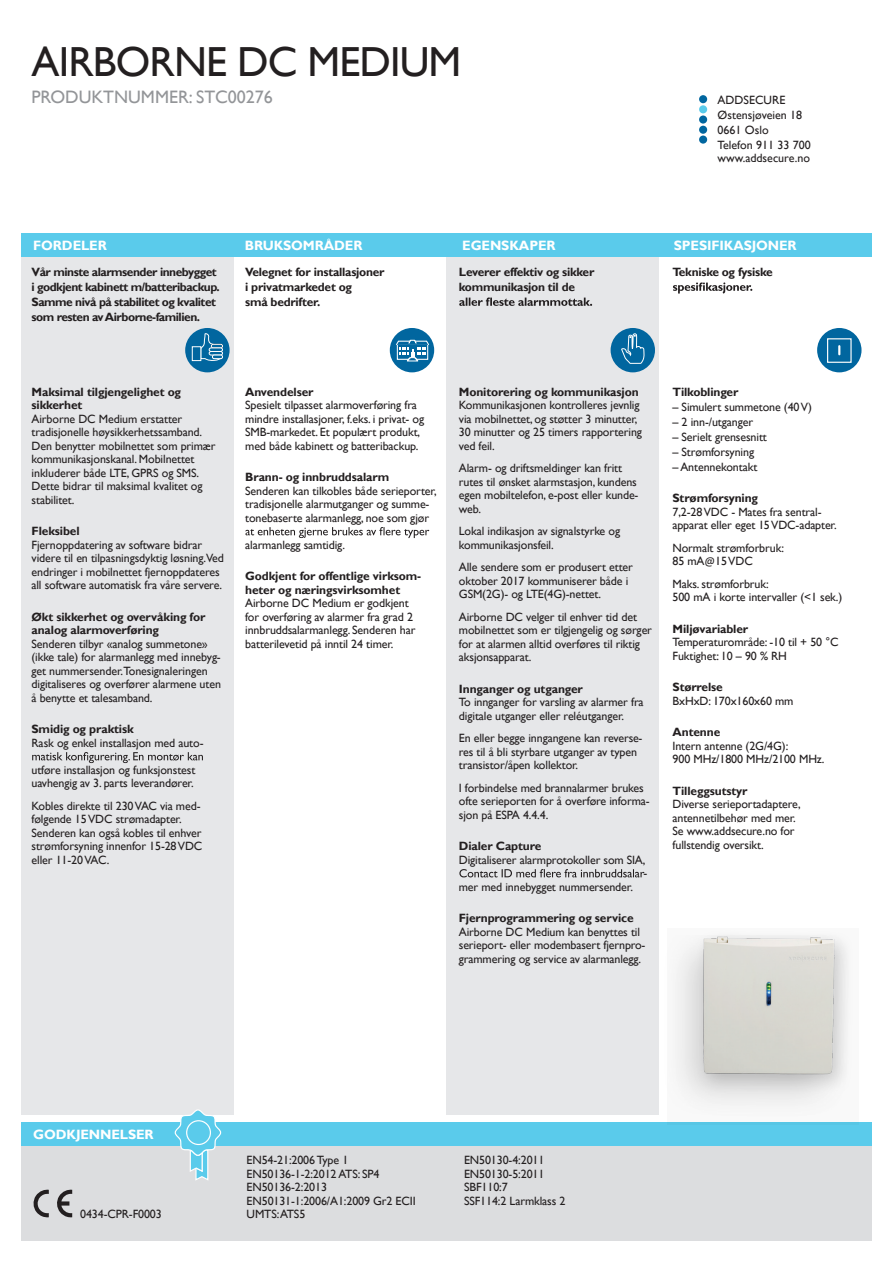
<style>
.page{position:relative;width:893px;height:1263px;background:#fff}
.page>*{position:absolute;margin:0;border:0;box-sizing:border-box;transform-origin:0 0}
.t1{font:42px "Gill Sans";letter-spacing:-.02em;color:#231f20}
.t2{font:18px "Gill Sans";color:#939598}
.t3{font:700 13.5px "Gill Sans";letter-spacing:-.01em;color:#fff}
.t4{font:12px/13.5px "Gill Sans";letter-spacing:-.01em;color:#231f20}
.t5{font:700 12px/15px "Gill Sans";letter-spacing:-.01em;color:#231f20}
.t6{font:700 12px/15px "Gill Sans";letter-spacing:-.04em;color:#231f20}
.s1{font-family:"Calibri"}
</style>
<div class="page">
<div style="left:21px;top:234px;width:851px;height:23px;background:#5acbeb"></div>
<div style="left:21px;top:1123px;width:851px;height:117px;background:#dcdddf"></div>
<div style="left:21px;top:1123px;width:851px;height:23px;background:#5acbeb"></div>
<div style="left:21px;top:257px;width:213px;height:858px;background:#e6e7e9"></div>
<div style="left:446px;top:257px;width:213px;height:858px;background:#e6e7e9"></div>
<svg style="left:667px;top:934px;width:191px;height:189px"></svg>
<img style="left:667px;top:935px;width:191px;height:180px">
<svg style="left:699px;top:106px;width:9px;height:28px"></svg>
<div style="left:699px;top:95px;width:8px;height:8px;background:#01669f;border-radius:50%"></div>
<div style="left:699px;top:105px;width:8px;height:8px;background:#5acbeb;border-radius:50%"></div>
<div style="left:699px;top:115px;width:8px;height:9px;background:#01669f;border-radius:50%"></div>
<div style="left:699px;top:126px;width:8px;height:8px;background:#01669f;border-radius:50%"></div>
<div style="left:699px;top:136px;width:8px;height:8px;background:#01669f;border-radius:50%"></div>
<svg style="left:174px;top:1109px;width:48px;height:71px"></svg>
<div style="left:187px;top:1121px;width:23px;height:23px;background:#5acbeb;border-radius:50%"></div>
<div style="left:186px;top:1120px;width:25px;height:25px;border:1px solid #fff;border-radius:50%"></div>
<div style="left:185px;top:328px;width:45px;height:44px;background:#01669f;border-radius:50%"></div>
<svg style="left:200px;top:328px;width:23px;height:34px"></svg>
<div style="left:209px;top:347px;width:14px;height:5px;border:1px solid #fff;border-radius:2px"></div>
<div style="left:209px;top:351px;width:14px;height:4px;border:1px solid #fff;border-radius:2px"></div>
<div style="left:212px;top:355px;width:11px;height:4px;border:1px solid #fff;border-radius:2px"></div>
<div style="left:192px;top:346px;width:9px;height:15px;background:#01669f;border:1px solid #fff"></div>
<div style="left:390px;top:328px;width:44px;height:44px;background:#01669f;border-radius:50%"></div>
<svg style="left:396px;top:339px;width:33px;height:22px"></svg>
<div style="left:611px;top:328px;width:44px;height:44px;background:#01669f;border-radius:50%"></div>
<svg style="left:621px;top:333px;width:24px;height:31px"></svg>
<div style="left:817px;top:328px;width:44px;height:44px;background:#01669f;border-radius:50%"></div>
<div style="left:827px;top:338px;width:25px;height:25px;border:1px solid #fff"></div>
<svg style="left:838px;top:346px;width:2px;height:8px"></svg>
<svg style="left:57px;top:1189px;width:15px;height:28px"></svg>
<svg style="left:33px;top:1189px;width:16px;height:28px"></svg>
<svg style="left:673px;top:282px;width:79px;height:11px"></svg>
<svg style="left:459px;top:297px;width:133px;height:9px"></svg>
<svg style="left:459px;top:869px;width:185px;height:8px"></svg>
<svg style="left:245px;top:527px;width:184px;height:11px"></svg>
<svg style="left:32px;top:752px;width:171px;height:11px"></svg>
<h1 class="t1" style="left:31px;top:37px;width:431px">AIRBORNE DC MEDIUM</h1>
<h2 class="t2" style="left:31px;top:86px;width:243px">PRODUKTNUMMER: STC00276</h2>
<p class="t4" style="left:718px;top:93px;width:95px;line-height:15px">ADDSECURE<br>Østensjøveien 18<br>0661 Oslo<br>Telefon 911 33 700</p>
<p class="t4" style="left:718px;top:152px;width:94px">www.addsecure.no</p>
<p class="t3" style="left:33px;top:237px;width:75px">FORDELER</p>
<p class="t3" style="left:245px;top:237px;width:119px">BRUKSOMRÅDER</p>
<p class="t3" style="left:462px;top:237px;width:95px">EGENSKAPER</p>
<p class="t3" style="left:674px;top:237px;width:124px">SPESIFIKASJONER</p>
<p class="t6" style="left:32px;top:265px;width:190px">Vår minste alarmsender innebygget i godkjent kabinett m/batteribackup.<br>Samme nivå på stabilitet og kvalitet som resten avAirborne-familien.</p>
<p class="t5" style="left:245px;top:265px;width:141px">Velegnet for installasjoner i privatmarkedet og<br>små bedrifter.</p>
<p class="t5" style="left:459px;top:265px;width:137px">Leverer effektiv og sikker kommunikasjon til de</p>
<p class="t5" style="left:672px;top:265px;width:102px">Tekniske og fysiske</p>
<p class="t5" style="left:32px;top:385px;width:151px;line-height:13.5px">Maksimal tilgjengelighet og sikkerhet</p>
<p class="t4" style="left:32px;top:412px;width:185px">Airborne DC Medium erstatter tradisjonelle høysikkerhetssamband.<br>Den benytter mobilnettet som primær kommunikasjonskanal. Mobilnettet inkluderer både LTE, GPRS og SMS.<br>Dette bidrar til maksimal kvalitet og stabilitet.</p>
<p class="t5" style="left:32px;top:524px;width:50px">Fleksibel</p>
<p class="t4" style="left:31px;top:538px;width:194px">Fjernoppdatering av software bidrar videre til en tilpasningsdyktig løsning.Ved endringer i mobilnettet fjernoppdateres all software automatisk fra våre servere.</p>
<p class="t5" style="left:31px;top:610px;width:175px;line-height:13.5px">Økt sikkerhet og overvåking for analog alarmoverføring</p>
<p class="t4" style="left:31px;top:637px;width:191px">Senderen tilbyr «analog summetone» (ikke tale) for alarmanlegg med innebyg&shy;get nummersender.Tonesignaleringen digitaliseres og overfører alarmene uten å benytte et talesamband.</p>
<p class="t5" style="left:32px;top:722px;width:104px">Smidig og praktisk</p>
<p class="t4" style="left:32px;top:736px;width:174px">Rask og enkel installasjon med auto-</p>
<p class="t4" style="left:31px;top:763px;width:165px">utføre installasjon og funksjonstest uavhengig av 3. parts leverandører.</p>
<p class="t4" style="left:32px;top:799px;width:172px">Kobles direkte til 230VAC via med&shy;følgende 15VDC strømadapter.<br>Senderen kan også kobles til enhver strømforsyning innenfor 15-28VDC eller 11-20VAC.</p>
<p class="t5" style="left:245px;top:385px;width:70px">Anvendelser</p>
<p class="t4" style="left:245px;top:399px;width:180px">Spesielt tilpasset alarmoverføring fra mindre installasjoner, f.eks. i privat- og SMB-markedet. Et populært produkt, med både kabinett og batteribackup.</p>
<p class="t5" style="left:245px;top:470px;width:146px">Brann- og innbruddsalarm</p>
<p class="t4" style="left:245px;top:484px;width:193px">Senderen kan tilkobles både serieporter, tradisjonelle alarmutganger og summe&shy;tonebaserte alarmanlegg, noe som gjør</p>
<p class="t4" style="left:245px;top:538px;width:101px">alarmanlegg samtidig.</p>
<p class="t5" style="left:245px;top:570px;width:178px;line-height:13.5px">Godkjent for offentlige virksom&shy;heter og næringsvirksomhet</p>
<p class="t4" style="left:245px;top:597px;width:172px">Airborne DC Medium er godkjent for overføring av alarmer fra grad 2 innbruddsalarmanlegg. Senderen har batterilevetid på inntil 24 timer.</p>
<p class="t5" style="left:459px;top:385px;width:181px">Monitorering og kommunikasjon</p>
<p class="t4" style="left:459px;top:399px;width:185px">Kommunikasjonen kontrolleres jevnlig via mobilnettet, og støtter 3 minutter,<br>30 minutter og 25 timers rapportering ved feil.</p>
<p class="t4" style="left:459px;top:462px;width:181px">Alarm- og driftsmeldinger kan fritt rutes til ønsket alarmstasjon, kundens egen mobiltelefon, e-post eller kunde&shy;web.</p>
<p class="t4" style="left:459px;top:525px;width:163px">Lokal indikasjon av signalstyrke og kommunikasjonsfeil.</p>
<p class="t4" style="left:459px;top:561px;width:176px">Alle sendere som er produsert etter oktober 2017 kommuniserer både i<br>GSM(2G)- og LTE(4G)-nettet.</p>
<p class="t4" style="left:459px;top:610px;width:195px">Airborne DC velger til enhver tid det mobilnettet som er tilgjengelig og sørger for at alarmen alltid overføres til riktig aksjonsapparat.</p>
<p class="t5" style="left:459px;top:682px;width:126px">Innganger og utganger</p>
<p class="t4" style="left:459px;top:696px;width:186px">To innganger for varsling av alarmer fra digitale utganger eller reléutganger.</p>
<p class="t4" style="left:459px;top:732px;width:185px">En eller begge inngangene kan reverse&shy;res til å bli styrbare utganger av typen transistor/åpen kollektor.</p>
<p class="t4" style="left:459px;top:781px;width:192px">I forbindelse med brannalarmer brukes ofte serieporten for å overføre informa&shy;sjon på ESPA 4.4.4.</p>
<p class="t5" style="left:459px;top:839px;width:84px">Dialer Capture</p>
<p class="t4" style="left:459px;top:853px;width:188px">Digitaliserer alarmprotokoller som SIA,</p>
<p class="t4" style="left:643px;top:867px;width:5px">-</p>
<p class="t4" style="left:459px;top:880px;width:176px">mer med innebygget nummersender.</p>
<p class="t5" style="left:459px;top:911px;width:176px">Fjernprogrammering og service</p>
<p class="t4" style="left:459px;top:925px;width:188px">Airborne DC Medium kan benyttes til serieport- eller modembasert fjernpro&shy;grammering og service av alarmanlegg.</p>
<p class="t5" style="left:672px;top:385px;width:67px">Tilkoblinger</p>
<p class="t4" style="left:672px;top:400px;width:141px">– Simulert summetone (40V)</p>
<p class="t4" style="left:672px;top:415px;width:82px">– 2 inn-/utganger</p>
<p class="t4" style="left:672px;top:430px;width:96px">– Serielt grensesnitt</p>
<p class="t4" style="left:672px;top:445px;width:83px">– Strømforsyning</p>
<p class="t4" style="left:672px;top:460px;width:86px">– Antennekontakt</p>
<p class="t5" style="left:672px;top:491px;width:87px">Strømforsyning</p>
<p class="t4" style="left:672px;top:505px;width:166px">7,2-28VDC - Mates fra sentral&shy;apparat eller eget 15VDC-adapter.</p>
<p class="t4" style="left:672px;top:541px;width:113px">Normalt strømforbruk:<br>85 mA<span class="s1">@</span>15VDC</p>
<p class="t4" style="left:672px;top:577px;width:171px">Maks. strømforbruk:<br>500 mA i korte intervaller (&lt;1 sek.)</p>
<p class="t5" style="left:672px;top:622px;width:77px">Miljøvariabler</p>
<p class="t4" style="left:672px;top:636px;width:167px">Temperaturområde: -10 til + 50 °C<br>Fuktighet: 10 – 90 % RH</p>
<p class="t5" style="left:672px;top:680px;width:52px">Størrelse</p>
<p class="t4" style="left:672px;top:694px;width:122px">BxHxD: 170x160x60 mm</p>
<p class="t5" style="left:672px;top:725px;width:49px">Antenne</p>
<p class="t4" style="left:672px;top:739px;width:153px">Intern antenne (2G/4G):<br>900 MHz/1800 MHz/2100 MHz.</p>
<p class="t5" style="left:673px;top:784px;width:77px">Tilleggsutstyr</p>
<p class="t4" style="left:672px;top:798px;width:130px">Diverse serieportadaptere, antennetilbehør med mer.<br>Se www.addsecure.no for fullstendig oversikt.</p>
<p class="t3" style="left:33px;top:1126px;width:122px">GODKJENNELSER</p>
<p class="t4" style="left:80px;top:1208px;width:83px">0434-CPR-F0003</p>
<p class="t4" style="left:247px;top:1154px;width:171px">EN54-21:2006Type 1<br>EN50136-1-2:2012 ATS: SP4<br>EN50136-2:2013<br>EN50131-1:2006/A1:2009 Gr2 ECII<br>UMTS:ATS5</p>
<p class="t4" style="left:464px;top:1154px;width:103px">EN50130-4:2011<br>EN50130-5:2011<br>SBF110:7<br>SSF114:2 Larmklass 2</p>
</div>
